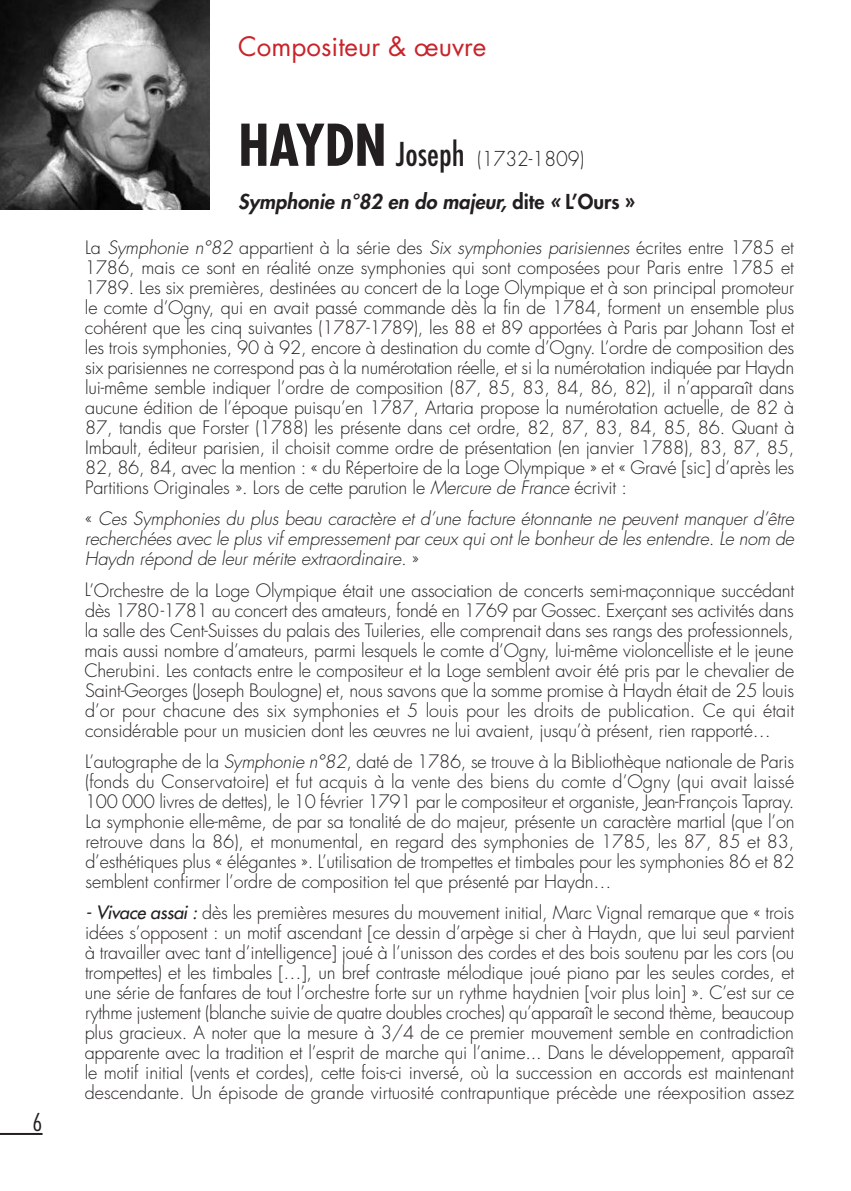
<style>
.page{position:relative;width:851px;height:1191px;background:#fff}
.page>*{position:absolute;margin:0;border:0;box-sizing:border-box;transform-origin:0 0}
.t1{font:26px "Futura";color:#c8242b}
.t2{font:300 condensed 24px "Futura";color:#231f20}
.t3{font:italic 800 20px/43px "Futura";color:#231f20}
.t4{font:300 18px/20px "Futura";letter-spacing:-.01em;color:#231f20;text-align:justify}
.t5{font:italic 300 18px/20px "Futura";letter-spacing:-.01em;color:#231f20;text-align:justify}
.s1{font-weight:700;font-style:normal;font-stretch:condensed;font-size:56px}
.s2{font-weight:500;font-style:normal;font-stretch:condensed;font-size:32px}
.s3{font-weight:300;font-style:normal}
.s4{font-style:normal}
.s5{font-style:italic}
.s6{font-weight:400;font-style:italic}
</style>
<div class="page">
<img style="left:0;top:0;width:210px;height:210px">
<hr style="left:0;top:1133px;width:43px;height:2px;background:#231f20">
<h2 class="t2" style="left:33px;top:1111px;width:11px">6</h2>
<h1 class="t1" style="left:238px;top:34px;width:249px">Compositeur &amp; œuvre</h1>
<p class="t3" style="left:238px;top:138px;width:398px"><span class="s1">HAYDN</span> <span class="s2">Joseph</span> <span class="s3">(1732-1809)<br></span>Symphonie n°82 en do majeur, <span class="s4">dite</span> « <span class="s4">L’Ours »</span></p>
<p class="t4" style="left:85px;top:239px;width:711px">La <span class="s5">Symphonie n°82</span> appartient à la série des <span class="s5">Six symphonies parisiennes</span> écrites entre 1785 et 1786, mais ce sont en réalité onze symphonies qui sont composées pour Paris entre 1785 et 1789. Les six premières, destinées au concert de la Loge Olympique et à son principal promoteur le comte d’Ogny, qui en avait passé commande dès la fin de 1784, forment un ensemble plus cohérent que les cinq suivantes (1787-1789), les 88 et 89 apportées à Paris par Johann Tost et les trois symphonies, 90 à 92, encore à destination du comte d’Ogny. L’ordre de composition des six parisiennes ne correspond pas à la numérotation réelle, et si la numérotation indiquée par Haydn lui-même semble indiquer l’ordre de composition (87, 85, 83, 84, 86, 82), il n’apparaît dans aucune édition de l’époque puisqu’en 1787, Artaria propose la numérotation actuelle, de 82 à 87, tandis que Forster (1788) les présente dans cet ordre, 82, 87, 83, 84, 85, 86. Quant à Imbault, éditeur parisien, il choisit comme ordre de présentation (en janvier 1788), 83, 87, 85, 82, 86, 84, avec la mention : « du Répertoire de la Loge Olympique » et « Gravé [sic] d’après les Partitions Originales ». Lors de cette parution le <span class="s5">Mercure de France</span> écrivit :</p>
<p class="t5" style="left:85px;top:510px;width:710px"><span class="s4">«</span> Ces Symphonies du plus beau caractère et d’une facture étonnante ne peuvent manquer d’être recherchées avec le plus vif empressement par ceux qui ont le bonheur de les entendre. Le nom de Haydn répond de leur mérite extraordinaire. <span class="s4">»</span></p>
<p class="t4" style="left:84px;top:581px;width:711px">L’Orchestre de la Loge Olympique était une association de concerts semi-maçonnique succédant dès 1780-1781 au concert des amateurs, fondé en 1769 par Gossec. Exerçant ses activités dans la salle des Cent-Suisses du palais des Tuileries, elle comprenait dans ses rangs des professionnels, mais aussi nombre d’amateurs, parmi lesquels le comte d’Ogny, lui-même violoncelliste et le jeune Cherubini. Les contacts entre le compositeur et la Loge semblent avoir été pris par le chevalier de Saint-Georges (Joseph Boulogne) et, nous savons que la somme promise à Haydn était de 25 louis d’or pour chacune des six symphonies et 5 louis pour les droits de publication. Ce qui était considérable pour un musicien dont les œuvres ne lui avaient, jusqu’à présent, rien rapporté…</p>
<p class="t4" style="left:85px;top:753px;width:711px">L’autographe de la <span class="s5">Symphonie n°82</span>, daté de 1786, se trouve à la Bibliothèque nationale de Paris (fonds du Conservatoire) et fut acquis à la vente des biens du comte d’Ogny (qui avait laissé 100 000 livres de dettes), le 10 février 1791 par le compositeur et organiste, Jean-François Tapray.<br>La symphonie elle-même, de par sa tonalité de do majeur, présente un caractère martial (que l’on retrouve dans la 86), et monumental, en regard des symphonies de 1785, les 87, 85 et 83, d’esthétiques plus « élégantes ». L’utilisation de trompettes et timbales pour les symphonies 86 et 82 semblent confirmer l’ordre de composition tel que présenté par Haydn…</p>
<p class="t4" style="left:85px;top:904px;width:711px"><span class="s6">- Vivace assai :</span> dès les premières mesures du mouvement initial, Marc Vignal remarque que « trois idées s’opposent : un motif ascendant [ce dessin d’arpège si cher à Haydn, que lui seul parvient à travailler avec tant d’intelligence] joué à l’unisson des cordes et des bois soutenu par les cors (ou trompettes) et les timbales […], un bref contraste mélodique joué piano par les seules cordes, et une série de fanfares de tout l’orchestre forte sur un rythme haydnien [voir plus loin] ». C’est sur ce rythme justement (blanche suivie de quatre doubles croches) qu’apparaît le second thème, beaucoup plus gracieux. A noter que la mesure à 3/4 de ce premier mouvement semble en contradiction apparente avec la tradition et l’esprit de marche qui l’anime... Dans le développement, apparaît le motif initial (vents et cordes), cette fois-ci inversé, où la succession en accords est maintenant descendante. Un épisode de grande virtuosité contrapuntique précède une réexposition assez</p>
</div>
